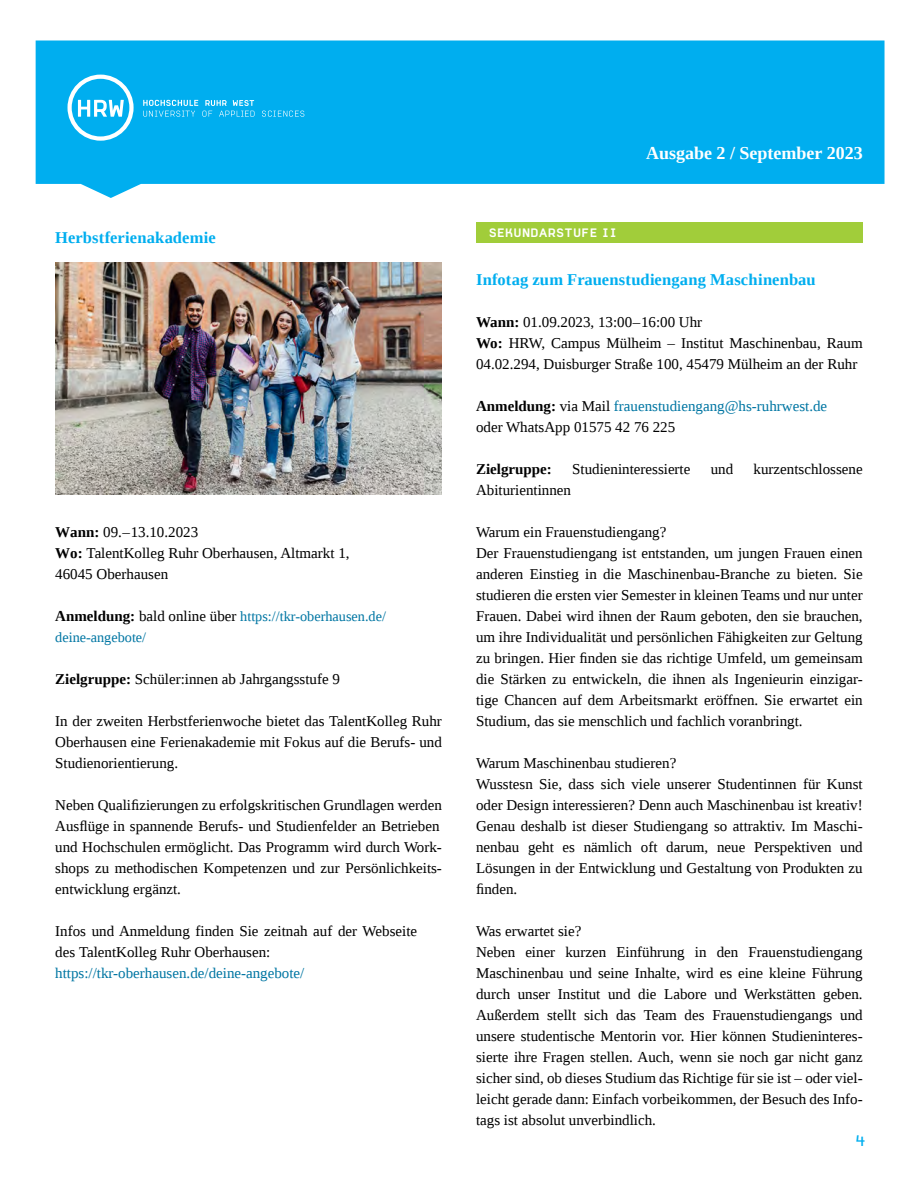
<style>
.page{position:relative;width:918px;height:1188px;background:#fff}
.page>*{position:absolute;margin:0;border:0;box-sizing:border-box;transform-origin:0 0}
.t1{font:700 18px "Liberation Serif";color:#fff}
.t2{font:700 16.5px "Liberation Serif";letter-spacing:.01em;color:#00aeef}
.t3{font:15px/21px "Liberation Serif";color:#000}
.t4{font:15px/21px "Liberation Serif";color:#0076a3}
.t5{font:700 15px "Liberation Serif";color:#000}
.t6{font:15px "Normetica B";color:#00aeef}
.t7{font:14.25px/21px "Liberation Serif";color:#0076a3}
.t8{font:12px "Normetica C";letter-spacing:.015em;color:#fff}
.s1{font-weight:700}
.s2{font-weight:700;font-size:15px;color:#000}
.s3{font-size:15px;color:#000}
.s4{font-weight:700;color:#000}
.s5{color:#000}
</style>
<div class="page">
<svg style="left:36px;top:41px;width:849px;height:157px;background:#17b5f0"></svg>
<svg style="left:143px;top:100px;width:161px;height:17px;background:#29bbf1"></svg>
<svg style="left:68px;top:75px;width:66px;height:66px"></svg>
<img style="left:55px;top:263px;width:387px;height:232px">
<div style="left:476px;top:222px;width:387px;height:21px;background:#a1cd3a"></div>
<p class="t2" style="left:55px;top:226px;width:162px">Herbstferienakademie</p>
<p class="t3" style="left:55px;top:521px;width:296px"><span class="s1">Wann:</span> 09. – 13.10.2023<br><span class="s1">Wo:</span> TalentKolleg Ruhr Oberhausen, Altmarkt 1,<br>46045 Oberhausen</p>
<p class="t7" style="left:55px;top:606px;width:332px"><span class="s2">Anmeldung:</span> <span class="s3">bald online über</span> https://tkr-oberhausen.de/ deine-angebote/</p>
<p class="t3" style="left:55px;top:668px;width:286px"><span class="s1">Zielgruppe:</span> Schüler:innen ab Jahrgangsstufe 9</p>
<p class="t3" style="left:55px;top:710px;width:388px;text-align:justify">In der zweiten Herbstferienwoche bietet das TalentKolleg Ruhr Oberhausen eine Ferienakademie mit Fokus auf die Berufs- und Studienorientierung.</p>
<p class="t3" style="left:55px;top:794px;width:388px">Neben Qualifizierungen zu erfolgskritischen Grundlagen werden Ausflüge in spannende Berufs- und Studienfelder an Betrieben und Hochschulen ermöglicht. Das Programm wird durch Work&shy;shops zu methodischen Kompetenzen und zur Persönlichkeits&shy;entwicklung ergänzt.</p>
<p class="t3" style="left:55px;top:920px;width:363px">Infos und Anmeldung finden Sie zeitnah auf der Webseite des TalentKolleg Ruhr Oberhausen:</p>
<p class="t4" style="left:55px;top:962px;width:251px">https://tkr-oberhausen.de/deine-angebote/</p>
<p class="t8" style="left:489px;top:225px;width:130px">SEKUNDARSTUFE II</p>
<p class="t1" style="left:646px;top:141px;width:218px">Ausgabe 2 / September 2023</p>
<p class="t2" style="left:476px;top:268px;width:341px">Infotag zum Frauenstudiengang Maschinenbau</p>
<p class="t3" style="left:476px;top:311px;width:388px"><span class="s1">Wann:</span> 01.09.2023, 13:00–16:00 Uhr<br><span class="s1">Wo:</span> HRW, Campus Mülheim – Institut Maschinenbau, Raum<br>04.02.294, Duisburger Straße 100, 45479 Mülheim an der Ruhr</p>
<p class="t4" style="left:476px;top:395px;width:353px"><span class="s4">Anmeldung:</span> <span class="s5">via Mail</span> frauenstudiengang@hs-ruhrwest.de <span class="s5">oder WhatsApp 01575 42 76 225</span></p>
<p class="t5" style="left:476px;top:459px;width:77px">Zielgruppe:</p>
<p class="t3" style="left:572px;top:458px;width:120px">Studieninteressierte</p>
<p class="t3" style="left:711px;top:458px;width:24px">und</p>
<p class="t3" style="left:754px;top:458px;width:111px">kurzentschlossene</p>
<p class="t3" style="left:476px;top:479px;width:96px">Abiturientinnen</p>
<p class="t3" style="left:476px;top:521px;width:388px">Warum ein Frauenstudiengang?<br>Der Frauenstudiengang ist entstanden, um jungen Frauen einen anderen Einstieg in die Maschinenbau-Branche zu bieten. Sie studieren die ersten vier Semester in kleinen Teams und nur unter Frauen. Dabei wird ihnen der Raum geboten, den sie brauchen, um ihre Individualität und persönlichen Fähigkeiten zur Geltung zu bringen. Hier finden sie das richtige Umfeld, um gemeinsam die Stärken zu entwickeln, die ihnen als Ingenieurin einzigar&shy;tige Chancen auf dem Arbeitsmarkt eröffnen. Sie erwartet ein Studium, das sie menschlich und fachlich voranbringt.</p>
<p class="t3" style="left:476px;top:752px;width:388px">Warum Maschinenbau studieren?<br>Wusstesn Sie, dass sich viele unserer Studentinnen für Kunst oder Design interessieren? Denn auch Maschinenbau ist kreativ!<br>Genau deshalb ist dieser Studiengang so attraktiv. Im Maschi&shy;nenbau geht es nämlich oft darum, neue Perspektiven und Lösungen in der Entwicklung und Gestaltung von Produkten zu finden.</p>
<p class="t3" style="left:476px;top:920px;width:388px">Was erwartet sie?<br>Neben einer kurzen Einführung in den Frauenstudiengang Maschinenbau und seine Inhalte, wird es eine kleine Führung durch unser Institut und die Labore und Werkstätten geben.<br>Außerdem stellt sich das Team des Frauenstudiengangs und unsere studentische Mentorin vor. Hier können Studieninteres&shy;sierte ihre Fragen stellen. Auch, wenn sie noch gar nicht ganz sicher sind, ob dieses Studium das Richtige für sie ist – oder viel&shy;leicht gerade dann: Einfach vorbeikommen, der Besuch des Info&shy;tags ist absolut unverbindlich.</p>
<p class="t6" style="left:856px;top:1131px;width:12px">4</p>
</div>
